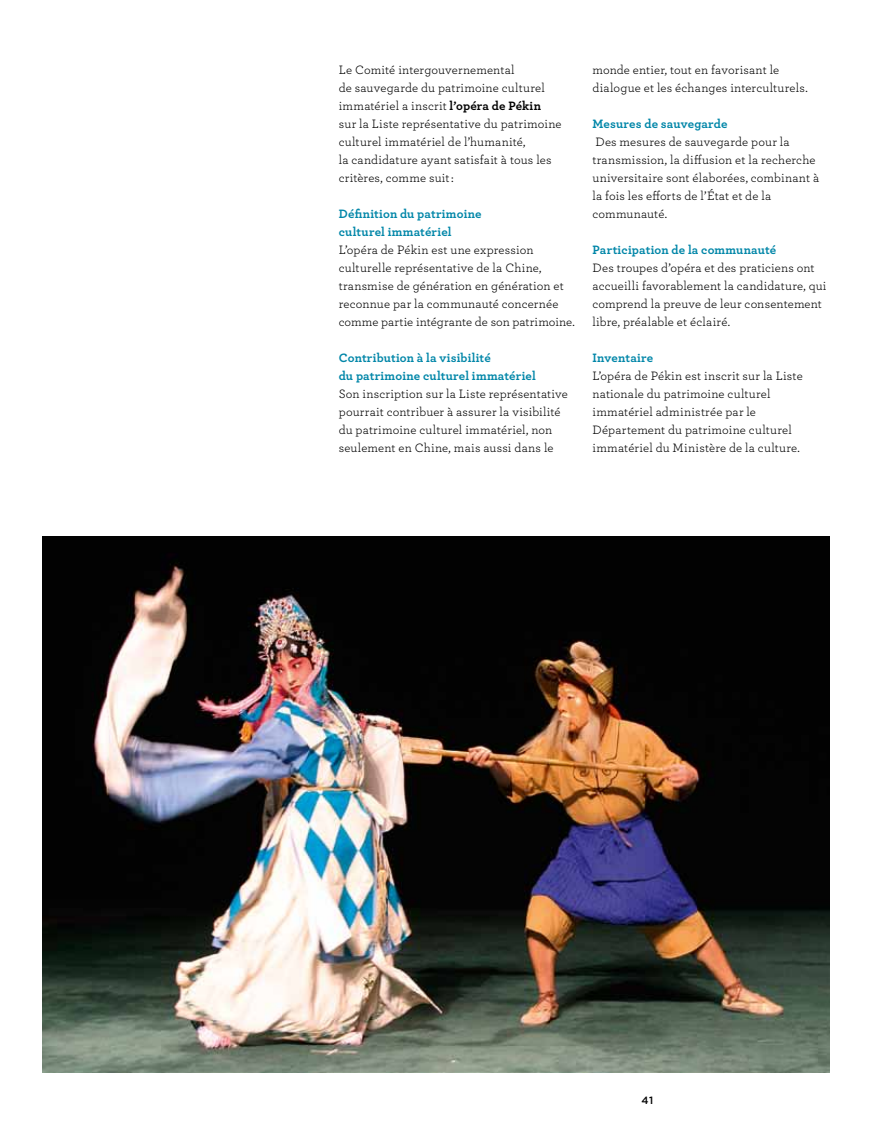
<style>
.page{position:relative;width:893px;height:1136px;background:#fff}
.page>*{position:absolute;margin:0;border:0;box-sizing:border-box;transform-origin:0 0}
.t1{font:12.75px/18px "Archer";letter-spacing:.01em;color:#000}
.t2{font:700 12.75px/18px "Archer";letter-spacing:.01em;color:#0086a8}
.t3{font:500 10.5px "Gotham";color:#000}
.s1{font-weight:700}
</style>
<div class="page">
<img style="left:43px;top:536px;width:786px;height:536px">
<p class="t1" style="left:339px;top:60px;width:224px">Le Comité intergouvernemental<br>de sauvegarde du patrimoine culturel immatériel a inscrit <span class="s1">l’opéra de Pékin<br></span>sur la Liste représentative du patrimoine culturel immatériel de l’humanité,<br>la candidature ayant satisfait à tous les critères, comme suit :</p>
<p class="t2" style="left:339px;top:204px;width:144px">Définition du patrimoine culturel immatériel</p>
<p class="t1" style="left:339px;top:240px;width:237px">L’opéra de Pékin est une expression culturelle représentative de la Chine, transmise de génération en génération et reconnue par la communauté concernée comme partie intégrante de son patrimoine.</p>
<p class="t2" style="left:339px;top:348px;width:199px">Contribution à la visibilité<br>du patrimoine culturel immatériel</p>
<p class="t1" style="left:339px;top:384px;width:231px">Son inscription sur la Liste représentative pourrait contribuer à assurer la visibilité du patrimoine culturel immatériel, non seulement en Chine, mais aussi dans le</p>
<p class="t1" style="left:592px;top:60px;width:217px">monde entier, tout en favorisant le dialogue et les échanges interculturels.</p>
<p class="t2" style="left:592px;top:114px;width:137px">Mesures de sauvegarde</p>
<p class="t1" style="left:592px;top:132px;width:228px">Des mesures de sauvegarde pour la transmission, la diffusion et la recherche universitaire sont élaborées, combinant à la fois les efforts de l’État et de la communauté.</p>
<p class="t2" style="left:592px;top:240px;width:185px">Participation de la communauté</p>
<p class="t1" style="left:592px;top:258px;width:236px">Des troupes d’opéra et des praticiens ont accueilli favorablement la candidature, qui comprend la preuve de leur consentement libre, préalable et éclairé.</p>
<p class="t2" style="left:592px;top:348px;width:62px">Inventaire</p>
<p class="t1" style="left:592px;top:366px;width:212px">L’opéra de Pékin est inscrit sur la Liste nationale du patrimoine culturel immatériel administrée par le Département du patrimoine culturel immatériel du Ministère de la culture.</p>
<p class="t3" style="left:642px;top:1093px;width:13px">41</p>
</div>
